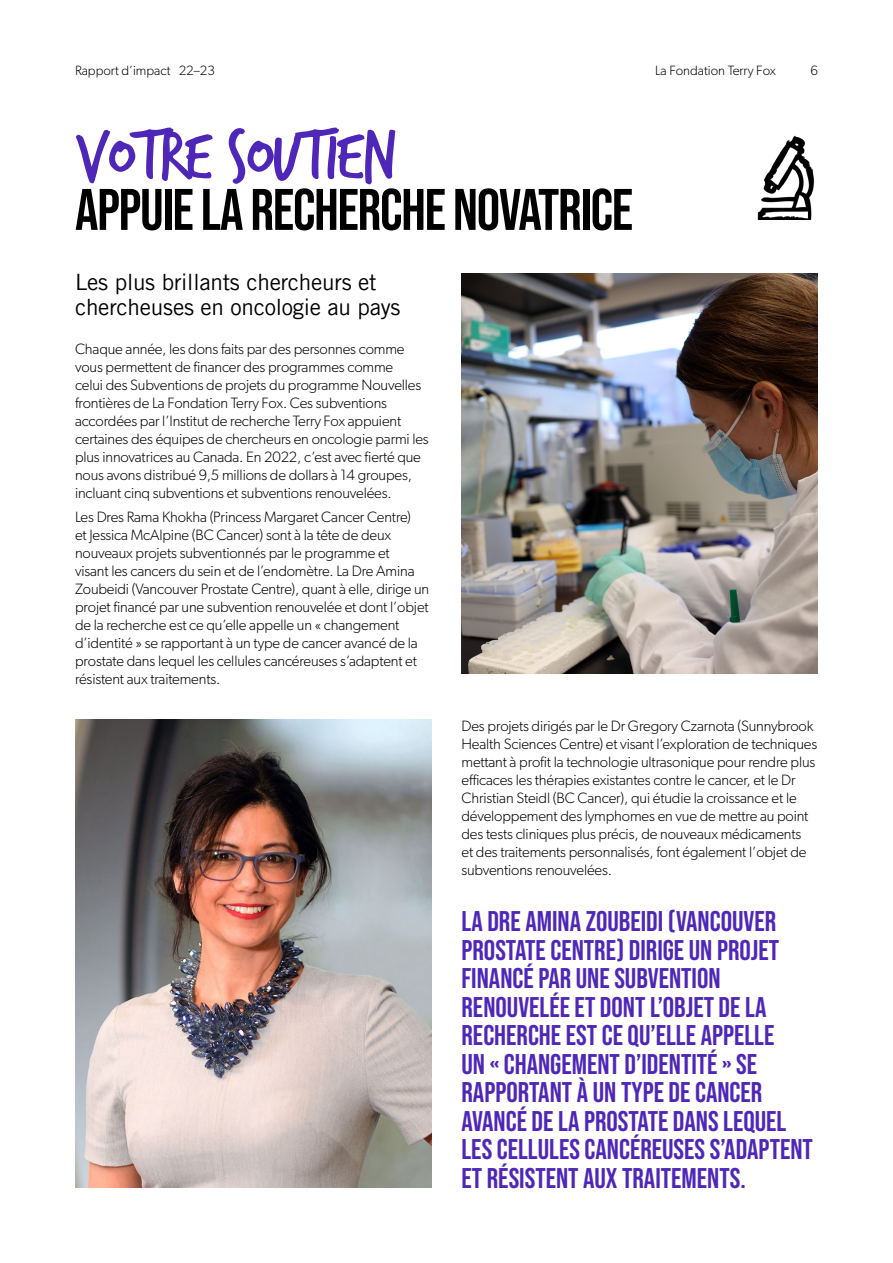
<style>
.page{position:relative;width:893px;height:1263px;background:#fff}
.page>*{position:absolute;margin:0;border:0;box-sizing:border-box;transform-origin:0 0}
.t1{font:73.5px "Trash Hand";letter-spacing:-.02em;color:#4e27b8}
.t2{font:58.5px "Bebas Neue";letter-spacing:-.02em;color:#000}
.t3{font:28.5px/28.5px "Bebas Neue";color:#4e27b8}
.t4{font:22.5px/25.5px "Trade Gothic LT Pro";letter-spacing:-.01em;color:#000}
.t5{font:300 15px/18px "Gibson";letter-spacing:-.01em;color:#000}
.t6{font:300 13.5px "Gibson";color:#000}
</style>
<div class="page">
<img style="left:757px;top:135px;width:58px;height:84px">
<img style="left:461px;top:274px;width:357px;height:400px">
<img style="left:75px;top:719px;width:356px;height:469px">
<p class="t6" style="left:75px;top:62px;width:141px">Rapport d’impact 22–23</p>
<p class="t6" style="left:655px;top:62px;width:122px">La Fondation Terry Fox</p>
<h1 class="t1" style="left:75px;top:120px;width:323px">Votre soutien</h1>
<h2 class="t2" style="left:75px;top:177px;width:560px">APPUIE LA RECHERCHE NOVATRICE</h2>
<h3 class="t4" style="left:75px;top:269px;width:327px">Les plus brillants chercheurs et chercheuses en oncologie au pays</h3>
<p class="t5" style="left:75px;top:339px;width:355px">Chaque année, les dons faits par des personnes comme vous permettent de financer des programmes comme<br>celui des Subventions de projets du programme Nouvelles frontières de La Fondation Terry Fox. Ces subventions accordées par l’Institut de recherche Terry Fox appuient certaines des équipes de chercheurs en oncologie parmi les plus innovatrices au Canada. En 2022, c’est avec fierté que nous avons distribué 9,5 millions de dollars à 14 groupes, incluant cinq subventions et subventions renouvelées.</p>
<p class="t5" style="left:75px;top:507px;width:356px">Les Dres Rama Khokha (Princess Margaret Cancer Centre)<br>et Jessica McAlpine (BC Cancer) sont à la tête de deux nouveaux projets subventionnés par le programme et<br>visant les cancers du sein et de l’endomètre. La Dre Amina Zoubeidi (Vancouver Prostate Centre), quant à elle, dirige un projet financé par une subvention renouvelée et dont l’objet de la recherche est ce qu’elle appelle un « changement d’identité » se rapportant à un type de cancer avancé de la prostate dans lequel les cellules cancéreuses s’adaptent et résistent aux traitements.</p>
<p class="t6" style="left:810px;top:62px;width:9px">6</p>
<p class="t5" style="left:461px;top:717px;width:357px">Des projets dirigés par le Dr Gregory Czarnota (Sunnybrook Health Sciences Centre) et visant l’exploration de techniques mettant à profit la technologie ultrasonique pour rendre plus efficaces les thérapies existantes contre le cancer, et le Dr Christian Steidl (BC Cancer), qui étudie la croissance et le développement des lymphomes en vue de mettre au point des tests cliniques plus précis, de nouveaux médicaments<br>et des traitements personnalisés, font également l’objet de subventions renouvelées.</p>
<p class="t3" style="left:461px;top:907px;width:353px">LA DRE AMINA ZOUBEIDI (VANCOUVER<br>PROSTATE CENTRE) DIRIGE UN PROJET<br>FINANCÉ PAR UNE SUBVENTION<br>RENOUVELÉE ET DONT L’OBJET DE LA<br>RECHERCHE EST CE QU’ELLE APPELLE<br>UN « CHANGEMENT D’IDENTITÉ » SE<br>RAPPORTANT À UN TYPE DE CANCER<br>AVANCÉ DE LA PROSTATE DANS LEQUEL<br>LES CELLULES CANCÉREUSES S’ADAPTENT<br>ET RÉSISTENT AUX TRAITEMENTS.</p>
</div>
